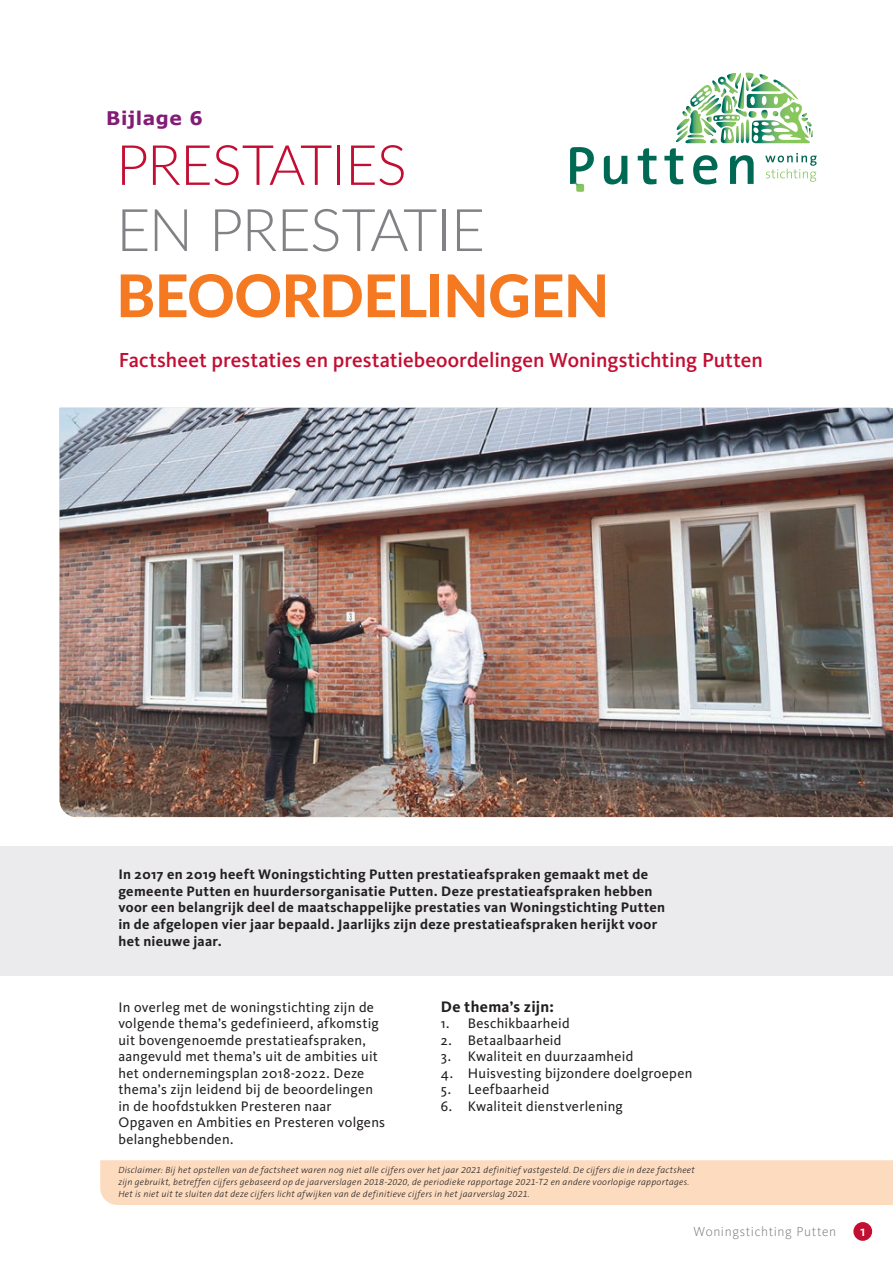
<style>
.page{position:relative;width:893px;height:1263px;background:#fff}
.page>*{position:absolute;margin:0;border:0;box-sizing:border-box;transform-origin:0 0}
.t1{font:800 58.8px "Lato";letter-spacing:-.01em;color:#f47921}
.t2{font:300 58.8px "Lato";letter-spacing:-.015em;color:#808285}
.t3{font:300 55.65px "Lato";letter-spacing:-.01em;color:#c30e33}
.t4{font:500 21px "Kievit Pro";color:#c30e33}
.t5{font:700 18.75px "Verdana";letter-spacing:.025em;color:#821c74}
.t6{font:700 15.75px "Kievit Pro";letter-spacing:.02em;color:#231f20}
.t7{font:500 15px "Kievit Pro";color:#fff}
.t8{font:14.25px/16.5px "Kievit Pro";letter-spacing:.02em;color:#231f20}
.t9{font:700 14.25px/16.5px "Kievit Pro";letter-spacing:.025em;color:#231f20}
.t10{font:300 13.5px "Kievit Pro";letter-spacing:.045em;color:#808285}
.t11{font:italic 300 9px/12px "The Sans B3";letter-spacing:.03em;color:#231f20}
</style>
<div class="page">
<img style="left:60px;top:408px;width:833px;height:409px">
<div style="left:100px;top:1160px;width:793px;height:45px;background:#fcdbbf"></div>
<div style="left:0;top:847px;width:893px;height:129px;background:#e6e7e9"></div>
<svg style="left:604px;top:156px;width:23px;height:28px"></svg>
<svg style="left:638px;top:148px;width:18px;height:36px"></svg>
<svg style="left:570px;top:147px;width:24px;height:45px"></svg>
<svg style="left:664px;top:73px;width:153px;height:111px"></svg>
<div style="left:853px;top:1222px;width:19px;height:19px;background:#c30e33;border-radius:50%"></div>
<h3 class="t5" style="left:106px;top:106px;width:98px">Bijlage 6</h3>
<h2 class="t3" style="left:116px;top:126px;width:292px">PRESTATIES</h2>
<h1 class="t2" style="left:116px;top:189px;width:370px">EN PRESTATIE</h1>
<h1 class="t1" style="left:116px;top:252px;width:495px">BEOORDELINGEN</h1>
<h3 class="t4" style="left:119px;top:347px;width:646px">Factsheet prestaties en prestatiebeoordelingen Woningstichting Putten</h3>
<p class="t9" style="left:118px;top:866px;width:548px">In 2017 en 2019 heeft Woningstichting Putten prestatieafspraken gemaakt met de gemeente Putten en huurdersorganisatie Putten. Deze prestatieafspraken hebben voor een belangrijk deel de maatschappelijke prestaties van Woningstichting Putten in de afgelopen vier jaar bepaald. Jaarlijks zijn deze prestatieafspraken herijkt voor het nieuwe jaar.</p>
<p class="t8" style="left:118px;top:998px;width:268px">In overleg met de woningstichting zijn de volgende thema’s gedefinieerd, afkomstig uit bovengenoemde prestatieafspraken, aangevuld met thema’s uit de ambities uit het ondernemingsplan 2018-2022. Deze thema’s zijn leidend bij de beoordelingen in de hoofdstukken Presteren naar Opgaven en Ambities en Presteren volgens belanghebbenden.</p>
<p class="t6" style="left:441px;top:997px;width:115px">De thema’s zijn:</p>
<p class="t8" style="left:441px;top:1015px;width:130px">1. Beschikbaarheid</p>
<p class="t8" style="left:441px;top:1031px;width:122px">2. Betaalbaarheid</p>
<p class="t8" style="left:441px;top:1048px;width:194px">3. Kwaliteit en duurzaamheid</p>
<p class="t8" style="left:441px;top:1065px;width:253px">4. Huisvesting bijzondere doelgroepen</p>
<p class="t8" style="left:441px;top:1081px;width:110px">5. Leefbaarheid</p>
<p class="t8" style="left:441px;top:1098px;width:184px">6. Kwaliteit dienstverlening</p>
<p class="t11" style="left:118px;top:1164px;width:578px">Disclaimer: Bij het opstellen van de factsheet waren nog niet alle cijfers over het jaar 2021 definitief vastgesteld. De cijfers die in deze factsheet zijn gebruikt, betreffen cijfers gebaseerd op de jaarverslagen 2018-2020, de periodieke rapportage 2021-T2 en andere voorlopige rapportages.<br>Het is niet uit te sluiten dat deze cijfers licht afwijken van de definitieve cijfers in het jaarverslag 2021.</p>
<p class="t10" style="left:693px;top:1223px;width:144px">Woningstichting Putten</p>
<p class="t7" style="left:860px;top:1222px;width:7px">1</p>
</div>
